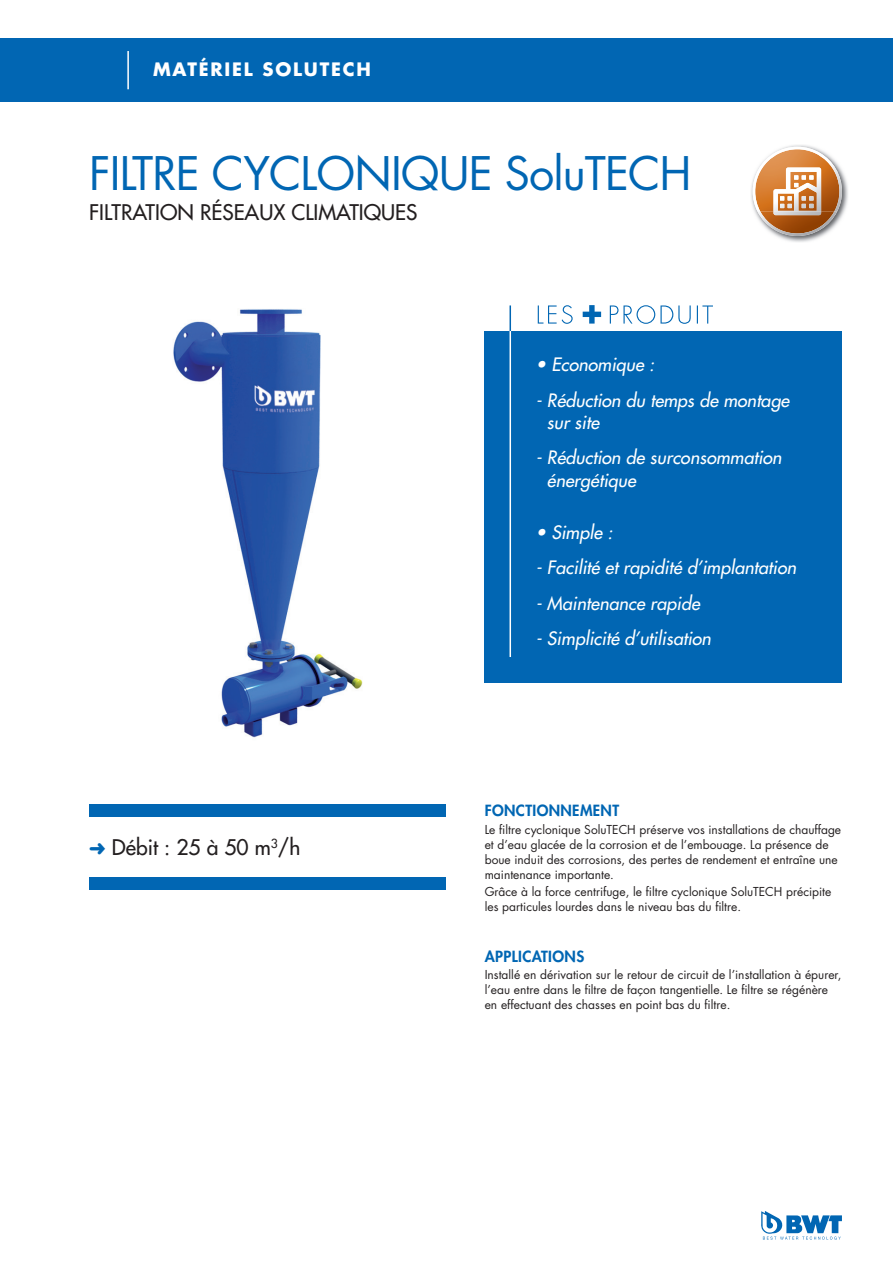
<style>
.page{position:relative;width:893px;height:1263px;background:#fff}
.page>*{position:absolute;margin:0;border:0;box-sizing:border-box;transform-origin:0 0}
.t1{font:45px "Futura Std";letter-spacing:-.02em;color:#0166b3}
.t2{font:500 21px "Futura Std";color:#231f20}
.t3{font:italic 500 18px/22.5px "Futura Std";color:#fff}
.t4{font:700 18px "Futura Std";letter-spacing:.1em;color:#fff}
.t5{font:800 15px "Futura Std";letter-spacing:.025em;color:#0166b3}
.t6{font:12px/15px "Futura Std";color:#231f20}
.s1{color:#0166b3}
</style>
<div class="page">
<div style="left:0;top:38px;width:893px;height:64px;background:#0166b3"></div>
<hr style="left:127px;top:51px;width:2px;height:38px;background:#fff">
<svg style="left:761px;top:1211px;width:81px;height:29px"></svg>
<div style="left:485px;top:331px;width:357px;height:351px;background:#0166b3"></div>
<hr style="left:509px;top:305px;width:2px;height:26px;background:#0166b3">
<hr style="left:509px;top:331px;width:2px;height:326px;background:#fff">
<svg style="left:538px;top:305px;width:175px;height:19px"></svg>
<div style="left:89px;top:804px;width:356px;height:13px;background:#0166b3"></div>
<div style="left:89px;top:877px;width:356px;height:13px;background:#0166b3"></div>
<img style="left:173px;top:309px;width:190px;height:429px">
<img style="left:751px;top:145px;width:97px;height:97px">
<img style="left:780px;top:153px;width:35px;height:15px">
<img style="left:780px;top:168px;width:35px;height:44px">
<svg style="left:780px;top:196px;width:12px;height:12px"></svg>
<svg style="left:802px;top:196px;width:11px;height:12px"></svg>
<svg style="left:794px;top:175px;width:19px;height:12px"></svg>
<img style="left:774px;top:147px;width:46px;height:6px">
<img style="left:757px;top:212px;width:80px;height:24px">
<img style="left:815px;top:153px;width:27px;height:59px">
<img style="left:753px;top:153px;width:27px;height:59px">
<h3 class="t4" style="left:153px;top:57px;width:219px">MATÉRIEL SOLUTECH</h3>
<h1 class="t1" style="left:89px;top:145px;width:604px">FILTRE CYCLONIQUE SoluTECH</h1>
<h2 class="t2" style="left:89px;top:199px;width:330px">FILTRATION RÉSEAUX CLIMATIQUES</h2>
<h2 class="t2" style="left:89px;top:834px;width:213px"><span class="s1">➜</span> Débit : 25 à 50 m<sup>3</sup>/h</h2>
<h3 class="t3" style="left:536px;top:354px;width:120px">• Economique :</h3>
<h3 class="t3" style="left:547px;top:389px;width:244px;text-indent:-11px">- Réduction du temps de montage sur site</h3>
<h3 class="t3" style="left:547px;top:447px;width:236px;text-indent:-11px">- Réduction de surconsommation énergétique</h3>
<h3 class="t3" style="left:536px;top:522px;width:78px">• Simple :</h3>
<h3 class="t3" style="left:536px;top:557px;width:262px">- Facilité et rapidité d’implantation</h3>
<h3 class="t3" style="left:536px;top:592px;width:166px">- Maintenance rapide</h3>
<h3 class="t3" style="left:536px;top:627px;width:177px">- Simplicité d’utilisation</h3>
<p class="t5" style="left:485px;top:801px;width:136px">FONCTIONNEMENT</p>
<p class="t6" style="left:485px;top:822px;width:358px">Le filtre cyclonique SoluTECH préserve vos installations de chauffage et d’eau glacée de la corrosion et de l’embouage. La présence de boue induit des corrosions, des pertes de rendement et entraîne une maintenance importante.</p>
<p class="t6" style="left:485px;top:884px;width:348px">Grâce à la force centrifuge, le filtre cyclonique SoluTECH précipite les particules lourdes dans le niveau bas du filtre.</p>
<p class="t5" style="left:485px;top:947px;width:101px">APPLICATIONS</p>
<p class="t6" style="left:485px;top:967px;width:358px">Installé en dérivation sur le retour de circuit de l’installation à épurer, l’eau entre dans le filtre de façon tangentielle. Le filtre se régénère en effectuant des chasses en point bas du filtre.</p>
</div>
